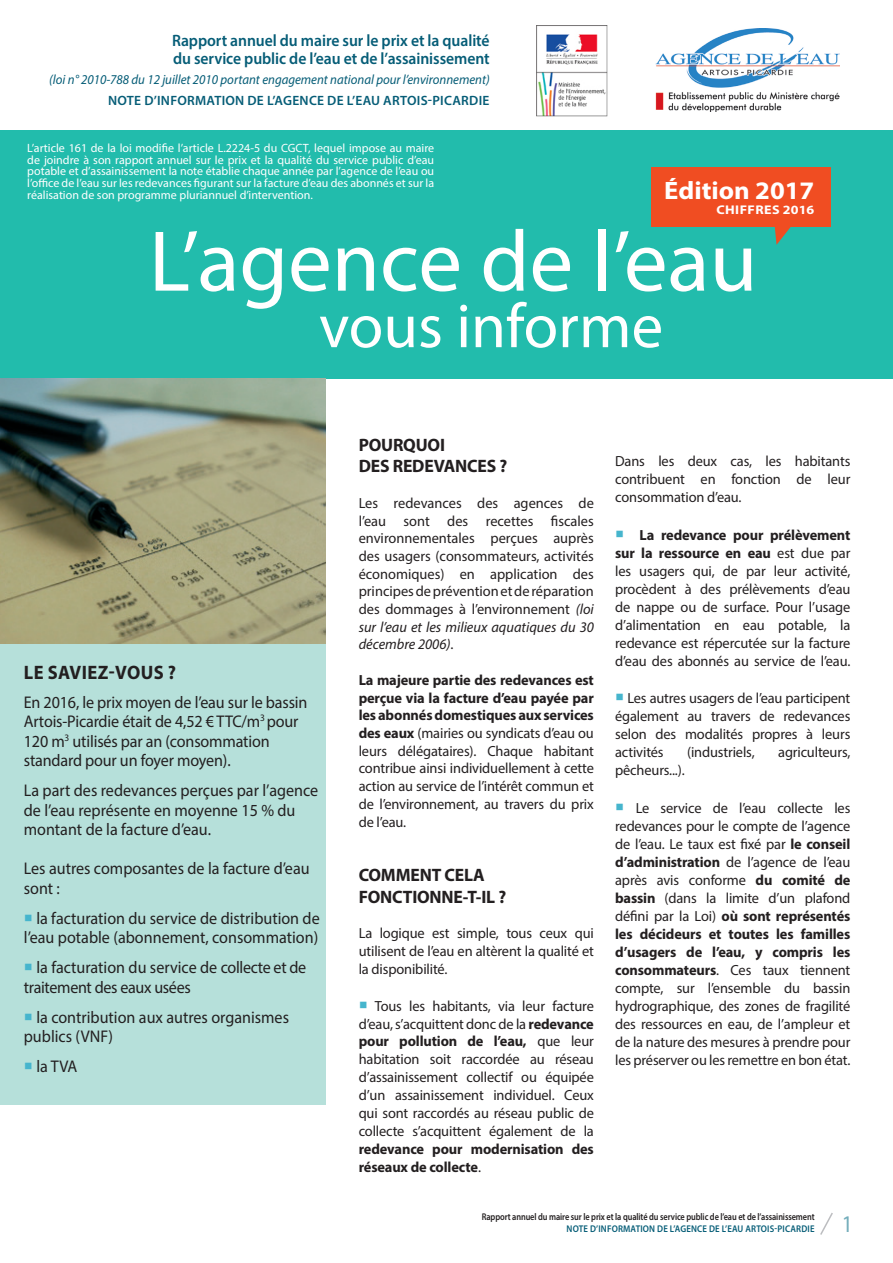
<style>
.page{position:relative;width:893px;height:1263px;background:#fff}
.page>*{position:absolute;margin:0;border:0;box-sizing:border-box;transform-origin:0 0}
.t1{font:87px "Myriad Pro";color:#fff}
.t2{font:63px "Myriad Pro";color:#fff}
.t3{font:700 25.2px "Myriad Pro";color:#fff;scale:1.06 1}
.t4{font:24px "Myriad Pro";color:#73adbb;scale:.9 1}
.t5{font:700 19.5px "Myriad Pro";letter-spacing:.02em;color:#231f20;scale:.95 1}
.t6{font:700 18px "Myriad Pro";letter-spacing:-.01em;color:#231f20}
.t7{font:16.95px/19.5px "Myriad Pro";color:#231f20;scale:.95 1}
.t8{font:16.95px/19.5px "Myriad Pro";letter-spacing:-.02em;color:#231f20;scale:.95 1}
.t9{font:600 16.5px "Myriad Pro";letter-spacing:-.005em;color:#065d77;scale:.95 1}
.t10{font:14.7px/18px "Myriad Pro";letter-spacing:-.01em;color:#231f20;text-align:justify}
.t11{font:italic 13.5px "Myriad Pro";color:#065d77;scale:.95 1}
.t12{font:600 13.5px "Myriad Pro";letter-spacing:.02em;color:#065d77}
.t13{font:700 12.6px "Myriad Pro";letter-spacing:.03em;color:#fff;scale:1.11 1}
.t14{font:12px/11.7px "Myriad Pro";color:#fff;text-align:justify}
.t15{font:600 9.75px "Myriad Pro";letter-spacing:-.01em;color:#231f20;scale:.85 1}
.t16{font:600 9.75px "Myriad Pro";letter-spacing:.02em;color:#065d77;scale:.9 1}
.s1{color:#46b5cd}
.s2{font-style:italic}
.s3{font-weight:700}
</style>
<div class="page">
<div style="left:0;top:172px;width:325px;height:932px;background:#b6e0da"></div>
<div style="left:0;top:130px;width:893px;height:248px;background:#22bcac"></div>
<img style="left:0;top:378px;width:325px;height:265px">
<div style="left:651px;top:168px;width:180px;height:59px;background:#f04d22"></div>
<svg style="left:774px;top:227px;width:17px;height:18px"></svg>
<svg style="left:820px;top:1213px;width:13px;height:22px"></svg>
<img style="left:656px;top:28px;width:184px;height:84px">
<img style="left:536px;top:25px;width:72px;height:92px">
<p class="t9" style="left:172px;top:30px;width:336px">Rapport annuel du maire sur le prix et la qualité</p>
<p class="t9" style="left:173px;top:48px;width:335px">du service public de l’eau et de l’assainissement</p>
<p class="t11" style="left:49px;top:71px;width:465px">(loi n° 2010-788 du 12 juillet 2010 portant engagement national pour l’environnement)</p>
<p class="t12" style="left:108px;top:92px;width:383px">NOTE D’INFORMATION DE L’AGENCE DE L’EAU ARTOIS-PICARDIE</p>
<p class="t14" style="left:27px;top:142px;width:408px">L’article 161 de la loi modifie l’article L.2224-5 du CGCT, lequel impose au maire de joindre à son rapport annuel sur le prix et la qualité du service public d’eau potable et d’assainissement la note établie chaque année par l’agence de l’eau ou l’office de l’eau sur les redevances figurant sur la facture d’eau des abonnés et sur la réalisation de son programme pluriannuel d’intervention.</p>
<p class="t3" style="left:664px;top:174px;width:143px">Édition 2017</p>
<p class="t13" style="left:716px;top:201px;width:90px">CHIFFRES 2016</p>
<p class="t1" style="left:149px;top:208px;width:610px">L’agence de l’eau</p>
<p class="t2" style="left:319px;top:287px;width:346px">vous informe</p>
<p class="t5" style="left:24px;top:660px;width:161px">LE SAVIEZ-VOUS ?</p>
<p class="t7" style="left:24px;top:692px;width:300px">En 2016, le prix moyen de l’eau sur le bassin Artois-Picardie était de 4,52 € TTC/m<sup>3</sup> pour 120 m<sup>3</sup> utilisés par an (consommation standard pour un foyer moyen).</p>
<p class="t7" style="left:24px;top:780px;width:311px">La part des redevances perçues par l’agence de l’eau représente en moyenne 15 % du montant de la facture d’eau.</p>
<p class="t7" style="left:24px;top:858px;width:302px">Les autres composantes de la facture d’eau sont :</p>
<p class="t7" style="left:24px;top:908px;width:313px"><span class="s1">○</span> la facturation du service de distribution de l’eau potable (abonnement, consommation)</p>
<p class="t8" style="left:24px;top:957px;width:299px"><span class="s1">○</span> la facturation du service de collecte et de traitement des eaux usées</p>
<p class="t7" style="left:24px;top:1007px;width:281px"><span class="s1">○</span> la contribution aux autres organismes publics (VNF)</p>
<p class="t7" style="left:24px;top:1056px;width:58px"><span class="s1">○</span> la TVA</p>
<p class="t6" style="left:359px;top:433px;width:88px">POURQUOI</p>
<p class="t6" style="left:359px;top:455px;width:150px">DES REDEVANCES ?</p>
<p class="t10" style="left:359px;top:494px;width:237px">Les redevances des agences de l’eau sont des recettes fiscales environnementales perçues auprès des usagers (consommateurs, activités économiques) en application des principes de prévention et de réparation des dommages à l’environnement <span class="s2">(loi sur l’eau et les milieux aquatiques du 30 décembre 2006)</span>.</p>
<p class="t10" style="left:359px;top:671px;width:237px"><span class="s3">La majeure partie des redevances est perçue via la facture d’eau payée par les abonnés domestiques aux services des eaux</span> (mairies ou syndicats d’eau ou leurs délégataires). Chaque habitant contribue ainsi individuellement à cette action au service de l’intérêt commun et de l’environnement, au travers du prix de l’eau.</p>
<p class="t6" style="left:359px;top:864px;width:127px">COMMENT CELA</p>
<p class="t6" style="left:359px;top:885px;width:149px">FONCTIONNE-T-IL ?</p>
<p class="t10" style="left:359px;top:924px;width:237px">La logique est simple, tous ceux qui utilisent de l’eau en altèrent la qualité et la disponibilité.</p>
<p class="t10" style="left:359px;top:997px;width:237px"><span class="s1">○</span> Tous les habitants, via leur facture d’eau, s’acquittent donc de la <span class="s3">redevance pour pollution de l’eau,</span> que leur habitation soit raccordée au réseau d’assainissement collectif ou équipée d’un assainissement individuel. Ceux qui sont raccordés au réseau public de collecte s’acquittent également de la <span class="s3">redevance pour modernisation des réseaux de collecte</span>.</p>
<p class="t10" style="left:615px;top:452px;width:237px">Dans les deux cas, les habitants contribuent en fonction de leur consommation d’eau.</p>
<p class="t10" style="left:615px;top:526px;width:237px"><span class="s1">○</span> <span class="s3">La redevance pour prélèvement sur la ressource en eau</span> est due par les usagers qui, de par leur activité, procèdent à des prélèvements d’eau de nappe ou de surface. Pour l’usage d’alimentation en eau potable, la redevance est répercutée sur la facture d’eau des abonnés au service de l’eau.</p>
<p class="t10" style="left:615px;top:689px;width:237px"><span class="s1">○</span> Les autres usagers de l’eau participent également au travers de redevances selon des modalités propres à leurs activités</p>
<p class="t10" style="left:687px;top:743px;width:69px">(industriels,</p>
<p class="t10" style="left:778px;top:743px;width:74px">agriculteurs,</p>
<p class="t10" style="left:615px;top:761px;width:71px">pêcheurs...).</p>
<p class="t10" style="left:615px;top:799px;width:237px"><span class="s1">○</span> Le service de l’eau collecte les redevances pour le compte de l’agence de l’eau. Le taux est fixé par <span class="s3">le conseil d’administration</span> de l’agence de l’eau après avis conforme <span class="s3">du comité de bassin</span> (dans la limite d’un plafond défini par la Loi) <span class="s3">où sont représentés les décideurs et toutes les familles d’usagers de l’eau, y compris les consommateurs</span>. Ces taux tiennent compte, sur l’ensemble du bassin hydrographique, des zones de fragilité des ressources en eau, de l’ampleur et de la nature des mesures à prendre pour les préserver ou les remettre en bon état.</p>
<p class="t15" style="left:482px;top:1210px;width:393px">Rapport annuel du maire sur le prix et la qualité du service public de l’eau et de l’assainissement</p>
<p class="t16" style="left:567px;top:1222px;width:277px">NOTE D’INFORMATION DE L’AGENCE DE L’EAU ARTOIS-PICARDIE</p>
<p class="t4" style="left:842px;top:1209px;width:14px">1</p>
</div>
